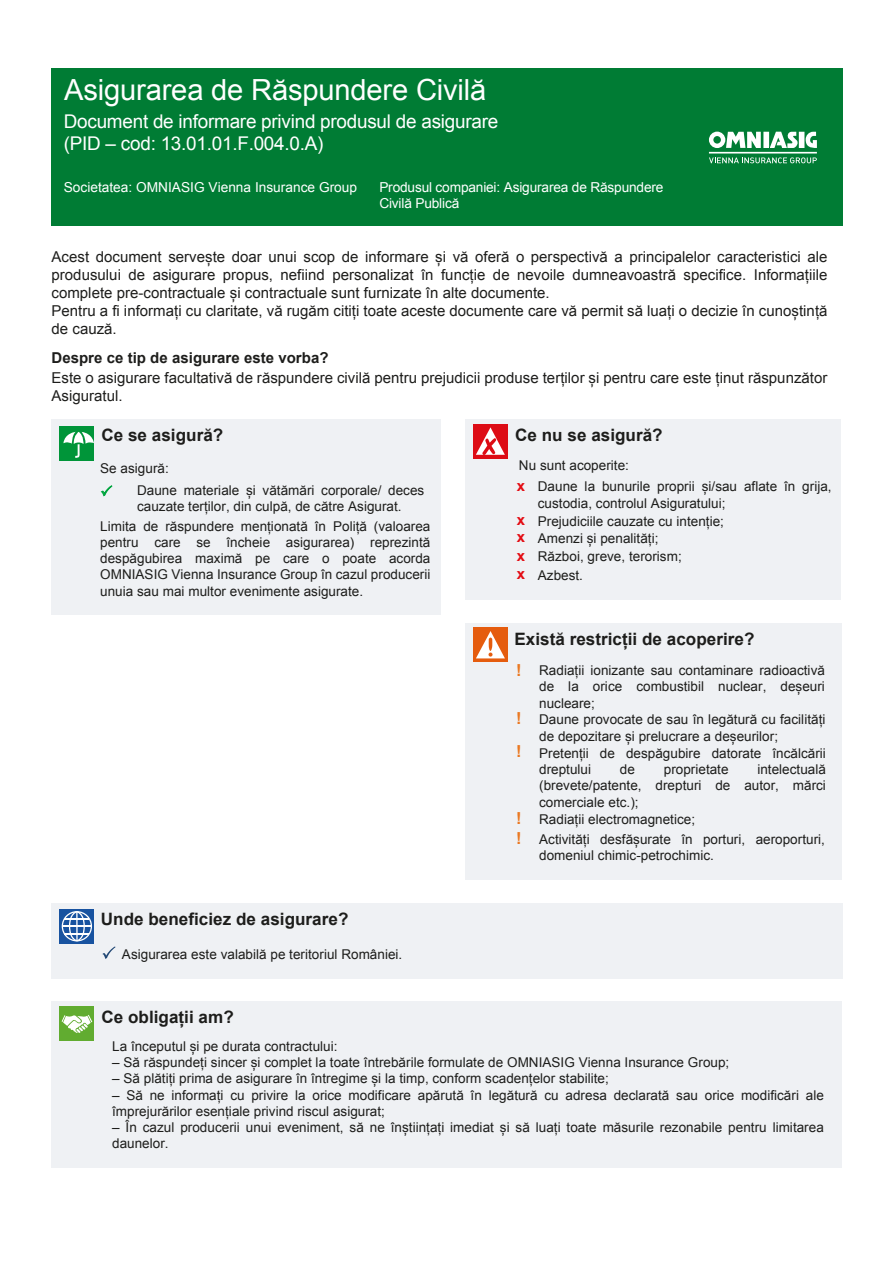
<style>
.page{position:relative;width:893px;height:1263px;background:#fff}
.page>*{position:absolute;margin:0;border:0;box-sizing:border-box;transform-origin:0 0}
.t1{font:29.1px "Arial";letter-spacing:-.005em;color:#fff}
.t2{font:18.9px/22.6px "Arial";letter-spacing:-.015em;color:#fff}
.t3{font:700 17.1px "Arial";color:#1d1d1b}
.t4{font:700 16.5px/33.8px "Arial";color:#ea7821}
.t5{font:15px/18px "Arial";color:#1d1d1b}
.t6{font:700 15px "Arial";color:#1d1d1b}
.t7{font:13.65px/16.5px "Arial";letter-spacing:-.015em;color:#fff}
.t8{font:13.5px/16.2px "Arial";color:#1d1d1b}
.s1{font-weight:700;font-size:15px;color:#e30c13}
.s2{font-weight:700;font-size:16.5px;color:#ea7821}
</style>
<div class="page">
<div style="left:51px;top:419px;width:390px;height:196px;background:#eff1f4"></div>
<div style="left:465px;top:419px;width:376px;height:180px;background:#eff1f4"></div>
<div style="left:465px;top:623px;width:377px;height:256px;background:#eff1f4"></div>
<div style="left:51px;top:903px;width:792px;height:75px;background:#eff1f4"></div>
<svg style="left:102px;top:946px;width:14px;height:13px"></svg>
<div style="left:59px;top:426px;width:35px;height:35px;background:#009539"></div>
<svg style="left:63px;top:432px;width:31px;height:26px"></svg>
<div style="left:473px;top:424px;width:35px;height:35px;background:#dd0c15"></div>
<svg style="left:476px;top:427px;width:29px;height:28px"></svg>
<div style="left:473px;top:627px;width:35px;height:35px;background:#e55c0e"></div>
<svg style="left:476px;top:631px;width:29px;height:27px"></svg>
<div style="left:59px;top:909px;width:35px;height:35px;background:#1853a0"></div>
<svg style="left:62px;top:911px;width:30px;height:30px"></svg>
<div style="left:51px;top:1002px;width:790px;height:166px;background:#eff1f4"></div>
<div style="left:59px;top:1006px;width:35px;height:35px;background:#61ac30"></div>
<svg style="left:62px;top:1015px;width:30px;height:18px"></svg>
<div style="left:51px;top:69px;width:631px;height:157px;background:#007c34"></div>
<div style="left:683px;top:69px;width:160px;height:157px;background:#007c34"></div>
<svg style="left:709px;top:132px;width:108px;height:16px"></svg>
<hr style="left:709px;top:152px;width:108px;height:2px;background:#fff">
<svg style="left:709px;top:157px;width:108px;height:6px"></svg>
<svg style="left:101px;top:485px;width:11px;height:12px"></svg>
<h1 class="t1" style="left:64px;top:70px;width:424px">Asigurarea de Răspundere Civilă</h1>
<h2 class="t2" style="left:64px;top:110px;width:436px">Document de informare privind produsul de asigurare (PID – cod: 13.01.01.F.004.0.A)</h2>
<p class="t7" style="left:379px;top:179px;width:286px">Produsul companiei: Asigurarea de Răspundere<br>Civilă Publică</p>
<p class="t7" style="left:64px;top:179px;width:295px">Societatea: OMNIASIG Vienna Insurance Group</p>
<p class="t5" style="left:52px;top:247px;width:778px">Acest document servește doar unui scop de informare și vă oferă o perspectivă a principalelor caracteristici ale produsului de asigurare propus, nefiind personalizat în funcție de nevoile dumneavoastră specifice. Informațiile complete pre-contractuale și contractuale sunt furnizate în alte documente.<br>Pentru a fi informați cu claritate, vă rugăm citiți toate aceste documente care vă permit să luați o decizie în cunoștință de cauză.</p>
<p class="t5" style="left:52px;top:368px;width:777px">Este o asigurare facultativă de răspundere civilă pentru prejudicii produse terților și pentru care este ținut răspunzător<br>Asiguratul.</p>
<p class="t6" style="left:52px;top:348px;width:279px">Despre ce tip de asigurare este vorba?</p>
<p class="t3" style="left:101px;top:424px;width:123px">Ce se asigură?</p>
<p class="t3" style="left:515px;top:424px;width:149px">Ce nu se asigură?</p>
<p class="t8" style="left:100px;top:461px;width:70px">Se asigură:</p>
<p class="t8" style="left:519px;top:458px;width:112px">Nu sunt acoperite:</p>
<p class="t8" style="left:137px;top:482px;width:289px">Daune materiale și vătămări corporale/ deces cauzate terților, din culpă, de către Asigurat.</p>
<p class="t8" style="left:538px;top:479px;width:295px;text-indent:-21px"><span class="s1">x</span> Daune la bunurile proprii și/sau aflate în grija, custodia, controlul Asiguratului;</p>
<p class="t8" style="left:517px;top:512px;width:209px;line-height:18px"><span class="s1">x</span> Prejudiciile cauzate cu intenție; <span class="s1">x</span> Amenzi și penalități;<br><span class="s1">x</span> Război, greve, terorism;<br><span class="s1">x</span> Azbest.</p>
<p class="t8" style="left:100px;top:518px;width:332px;text-align:justify">Limita de răspundere menționată în Poliță (valoarea pentru care se încheie asigurarea) reprezintă despăgubirea maximă pe care o poate acorda OMNIASIG Vienna Insurance Group în cazul producerii unuia sau mai multor evenimente asigurate.</p>
<p class="t3" style="left:514px;top:628px;width:242px">Există restricții de acoperire?</p>
<p class="t4" style="left:516px;top:654px;width:7px">!</p>
<p class="t4" style="left:516px;top:701px;width:7px">! !</p>
<p class="t8" style="left:539px;top:662px;width:288px">Radiații ionizante sau contaminare radioactivă de la orice combustibil nuclear, deșeuri nucleare;<br>Daune provocate de sau în legătură cu facilități de depozitare și prelucrare a deșeurilor;</p>
<p class="t8" style="left:539px;top:745px;width:288px">Pretenții de despăgubire datorate încălcării dreptului</p>
<p class="t8" style="left:620px;top:761px;width:17px">de</p>
<p class="t8" style="left:664px;top:761px;width:66px">proprietate</p>
<p class="t8" style="left:757px;top:761px;width:70px">intelectuală</p>
<p class="t8" style="left:539px;top:778px;width:288px">(brevete/patente, drepturi de autor, mărci</p>
<p class="t8" style="left:539px;top:794px;width:101px">comerciale etc.);</p>
<p class="t8" style="left:516px;top:811px;width:180px"><span class="s2">!</span> Radiații electromagnetice;</p>
<p class="t3" style="left:101px;top:908px;width:249px">Unde beneficiez de asigurare?</p>
<p class="t8" style="left:122px;top:946px;width:282px">Asigurarea este valabilă pe teritoriul României.</p>
<p class="t3" style="left:101px;top:1005px;width:134px">Ce obligații am?</p>
<p class="t8" style="left:539px;top:831px;width:287px;text-indent:-23px"><span class="s2">!</span> Activități desfășurate în porturi, aeroporturi, domeniul chimic-petrochimic.</p>
<p class="t8" style="left:112px;top:1038px;width:227px">La începutul și pe durata contractului:</p>
<p class="t8" style="left:112px;top:1054px;width:619px">– Să răspundeți sincer și complet la toate întrebările formulate de OMNIASIG Vienna Insurance Group;</p>
<p class="t8" style="left:112px;top:1071px;width:498px">– Să plătiți prima de asigurare în întregime și la timp, conform scadențelor stabilite;</p>
<p class="t8" style="left:112px;top:1087px;width:713px">– Să ne informați cu privire la orice modificare apărută în legătură cu adresa declarată sau orice modificări ale împrejurărilor esențiale privind riscul asigurat;</p>
<p class="t8" style="left:112px;top:1119px;width:713px">– În cazul producerii unui eveniment, să ne înștiințați imediat și să luați toate măsurile rezonabile pentru limitarea daunelor.</p>
</div>
